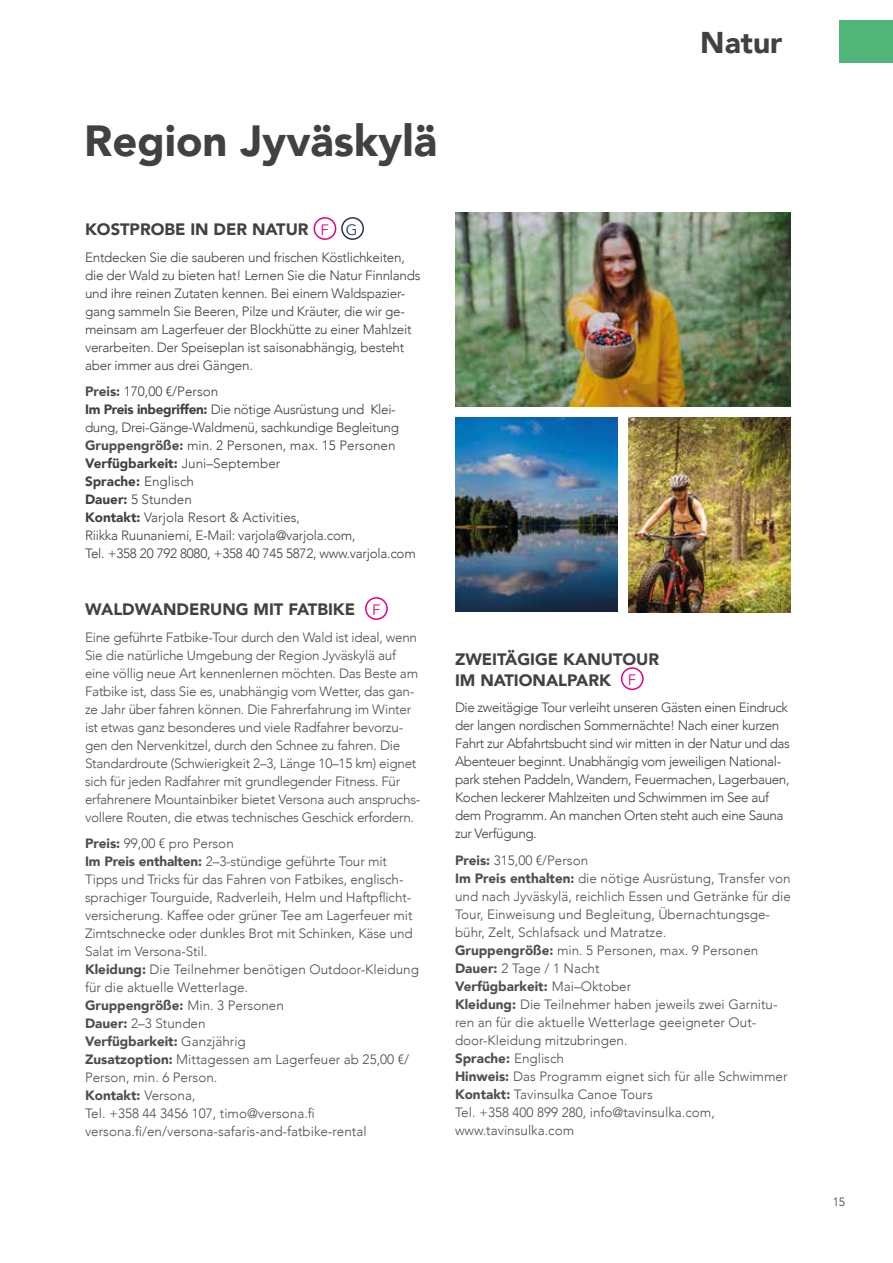
<style>
.page{position:relative;width:893px;height:1263px;background:#fff}
.page>*{position:absolute;margin:0;border:0;box-sizing:border-box;transform-origin:0 0}
.t1{font:900 43.5px "Avenir";color:#424142}
.t2{font:900 30px "Avenir";color:#424142}
.t3{font:900 16.5px/21px "Avenir";color:#424142}
.t4{font:300 13.5px/18px "Avenir";letter-spacing:-.01em;color:#504e4f}
.t5{font:300 13.5px/18px "Avenir";letter-spacing:-.02em;color:#424142}
.t6{font:300 12px "Avenir";color:#424142}
.s1{font-weight:400;font-size:15px;color:#e6007d}
.s2{font-weight:400;font-size:15px;color:#243456}
.s3{font-weight:900;color:#504e4f}
.s4{font-weight:900}
</style>
<div class="page">
<div style="left:839px;top:20px;width:54px;height:42px;background:#51b478"></div>
<div style="left:314px;top:217px;width:22px;height:23px;border:2px solid #e6007d;border-radius:50%"></div>
<div style="left:341px;top:217px;width:23px;height:23px;border:2px solid #243456;border-radius:50%"></div>
<div style="left:365px;top:597px;width:23px;height:23px;border:2px solid #e6007d;border-radius:50%"></div>
<div style="left:621px;top:667px;width:23px;height:23px;border:2px solid #e6007d;border-radius:50%"></div>
<img style="left:455px;top:212px;width:336px;height:195px">
<img style="left:628px;top:417px;width:163px;height:195px">
<img style="left:455px;top:417px;width:163px;height:195px">
<h2 class="t2" style="left:700px;top:25px;width:84px">Natur</h2>
<h1 class="t1" style="left:84px;top:116px;width:354px">Region Jyväskylä</h1>
<p class="t3" style="left:85px;top:219px;width:274px">KOSTPROBE IN DER NATUR <span class="s1">F</span> <span class="s2">G</span></p>
<p class="t5" style="left:85px;top:248px;width:337px">Entdecken Sie die sauberen und frischen Köstlichkeiten, die der Wald zu bieten hat! Lernen Sie die Natur Finnlands und ihre reinen Zutaten kennen . Bei einem Waldspazier&shy;gang sammeln Sie Beeren, Pilze und Kräuter, die wir ge&shy;meinsam am Lagerfeuer der Blockhütte zu einer Mahlzeit verarbeiten . Der Speiseplan ist saisonabhängig, besteht aber immer aus drei Gängen .</p>
<p class="t5" style="left:85px;top:383px;width:332px"><span class="s3">Preis:</span> 170,00 €/Person<br><span class="s4">Im Preis inbegriffen:</span> Die nötige Ausrüstung und Klei&shy;dung, Drei-Gänge-Waldmenü, sachkundige Begleitung <span class="s3">Gruppengröße:</span> min . 2 Personen, max . 15 Personen <span class="s4">Verfügbarkeit:</span> Juni–September<br><span class="s4">Sprache:</span> Englisch<br><span class="s4">Dauer:</span> 5 Stunden<br><span class="s4">Kontakt:</span> Varjola Resort &amp; Activities,<br>Riikka Ruunaniemi, E-Mail: varjola@varjola .com,<br>Tel . +358 20 792 8080, +358 40 745 5872, www .varjola .com</p>
<p class="t3" style="left:85px;top:599px;width:297px">WALDWANDERUNG MIT FATBIKE <span class="s1">F</span></p>
<p class="t4" style="left:85px;top:628px;width:337px">Eine geführte Fatbike-Tour durch den Wald ist ideal, wenn Sie die natürliche Umgebung der Region Jyväskylä auf eine völlig neue Art kennenlernen möchten . Das Beste am Fatbike ist, dass Sie es, unabhängig vom Wetter, das gan&shy;ze Jahr über fahren können . Die Fahrerfahrung im Winter ist etwas ganz besonderes und viele Radfahrer bevorzu&shy;gen den Nervenkitzel, durch den Schnee zu fahren . Die Standardroute (Schwierigkeit 2–3, Länge 10–15 km) eignet sich für jeden Radfahrer mit grundlegender Fitness . Für erfahrenere Mountainbiker bietet Versona auch anspruchs&shy;vollere Routen, die etwas technisches Geschick erfordern .</p>
<p class="t4" style="left:85px;top:835px;width:335px"><span class="s4">Preis:</span> 99,00 € pro Person<br><span class="s4">Im Preis enthalten:</span> 2–3-stündige geführte Tour mit Tipps und Tricks für das Fahren von Fatbikes, englisch&shy;sprachiger Tourguide, Radverleih, Helm und Haftpflicht&shy;versicherung . Kaffee oder grüner Tee am Lagerfeuer mit Zimtschnecke oder dunkles Brot mit Schinken, Käse und Salat im Versona-Stil .<br><span class="s4">Kleidung:</span> Die Teilnehmer benötigen Outdoor-Kleidung für die aktuelle Wetterlage .<br><span class="s4">Gruppengröße:</span> Min . 3 Personen<br><span class="s4">Dauer:</span> 2–3 Stunden<br><span class="s4">Verfügbarkeit:</span> Ganzjährig<br><span class="s4">Zusatzoption:</span> Mittagessen am Lagerfeuer ab 25,00 €/ Person, min . 6 Person .<br><span class="s4">Kontakt:</span> Versona,<br>Tel. +358 44 3456 107, timo@versona.fi versona.fi/en/versona-safaris-and-fatbike-rental</p>
<p class="t3" style="left:455px;top:648px;width:206px">ZWEITÄGIGE KANUTOUR<br>IM NATIONALPARK <span class="s1">F</span></p>
<p class="t5" style="left:455px;top:699px;width:336px">Die zweitägige Tour verleiht unseren Gästen einen Eindruck der langen nordischen Sommernächte! Nach einer kurzen Fahrt zur Abfahrtsbucht sind wir mitten in der Natur und das Abenteuer beginnt . Unabhängig vom jeweiligen National&shy;park stehen Paddeln, Wandern, Feuermachen, Lagerbauen, Kochen leckerer Mahlzeiten und Schwimmen im See auf dem Programm . An manchen Orten steht auch eine Sauna zur Verfügung .</p>
<p class="t4" style="left:455px;top:851px;width:337px"><span class="s4">Preis:</span> 315,00 €/Person<br><span class="s4">Im Preis enthalten:</span> die nötige Ausrüstung, Transfer von und nach Jyväskylä, reichlich Essen und Getränke für die Tour, Einweisung und Begleitung, Übernachtungsge&shy;bühr, Zelt, Schlafsack und Matratze .<br><span class="s4">Gruppengröße:</span> min . 5 Personen, max . 9 Personen <span class="s4">Dauer:</span> 2 Tage / 1 Nacht<br><span class="s4">Verfügbarkeit:</span> Mai–Oktober<br><span class="s4">Kleidung:</span> Die Teilnehmer haben jeweils zwei Garnitu&shy;ren an für die aktuelle Wetterlage geeigneter Out&shy;door-Kleidung mitzubringen .<br><span class="s4">Sprache:</span> Englisch<br><span class="s4">Hinweis:</span> Das Programm eignet sich für alle Schwimmer <span class="s4">Kontakt:</span> Tavinsulka Canoe Tours<br>Tel . +358 400 899 280, info@tavinsulka .com,<br>www .tavinsulka .com</p>
<p class="t6" style="left:833px;top:1195px;width:14px">15</p>
</div>
